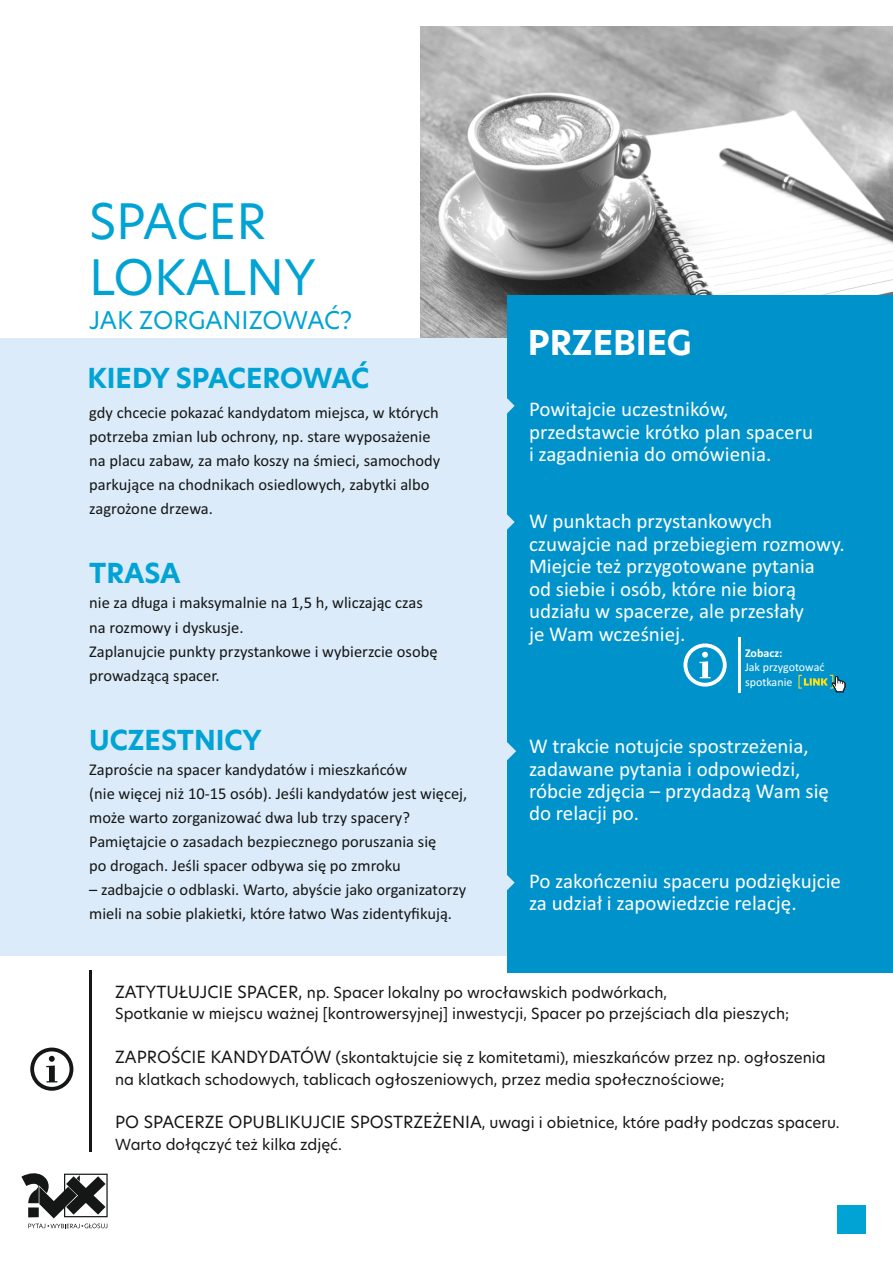
<style>
.page{position:relative;width:893px;height:1263px;background:#fff}
.page>*{position:absolute;margin:0;border:0;box-sizing:border-box;transform-origin:0 0}
.t1{font:48px/55.3px "Hero New";color:#00a3d4}
.t2{font:700 33.6px "Hero New";color:#fff}
.t3{font:700 27px "Hero New";color:#00a3d4}
.t4{font:24px "Hero New";letter-spacing:-.01em;color:#00a3d4}
.t5{font:21px/22.5px "Calibri";color:#fff}
.t6{font:16.5px/24.2px "Calibri";color:#151616}
.t7{font:15px/21.5px "Hero New";color:#151616}
.t8{font:12px/14.7px "Calibri";color:#fff}
.t9{font:700 12px "Calibri";color:#fff}
.s1{font-size:16.5px}
</style>
<div class="page">
<img style="left:420px;top:26px;width:472px;height:313px">
<div style="left:0;top:339px;width:892px;height:617px;background:#dbebf9"></div>
<div style="left:507px;top:295px;width:385px;height:677px;background:#0093cb"></div>
<svg style="left:507px;top:398px;width:8px;height:16px"></svg>
<svg style="left:507px;top:514px;width:8px;height:16px"></svg>
<svg style="left:507px;top:742px;width:9px;height:19px"></svg>
<svg style="left:507px;top:875px;width:8px;height:15px"></svg>
<hr style="left:739px;top:637px;width:2px;height:56px;background:#fff">
<svg style="left:683px;top:643px;width:44px;height:44px"></svg>
<svg style="left:798px;top:675px;width:48px;height:18px"></svg>
<hr style="left:90px;top:970px;width:2px;height:182px;background:#151616">
<svg style="left:30px;top:1047px;width:43px;height:44px"></svg>
<div style="left:837px;top:1205px;width:29px;height:28px;background:#00a3d4"></div>
<svg style="left:21px;top:1173px;width:87px;height:55px"></svg>
<h1 class="t1" style="left:89px;top:197px;width:228px">SPACER<br>LOKALNY</h1>
<h3 class="t4" style="left:89px;top:310px;width:265px">JAK ZORGANIZOWAĆ?</h3>
<h3 class="t3" style="left:88px;top:367px;width:283px">KIEDY SPACEROWAĆ</h3>
<p class="t6" style="left:89px;top:401px;width:353px">gdy chcecie pokazać kandydatom miejsca, w których potrzeba zmian lub ochrony, np. stare wyposażenie na placu zabaw, za mało koszy na śmieci, samochody parkujące na chodnikach osiedlowych, zabytki albo zagrożone drzewa.</p>
<h3 class="t3" style="left:89px;top:562px;width:93px">TRASA</h3>
<p class="t6" style="left:89px;top:592px;width:350px">nie za długa i maksymalnie na 1,5 h, wliczając czas na rozmowy i dyskusje.<br>Zaplanujcie punkty przystankowe i wybierzcie osobę prowadzącą spacer.</p>
<h3 class="t3" style="left:89px;top:728px;width:174px">UCZESTNICY</h3>
<p class="t6" style="left:89px;top:758px;width:380px">Zaproście na spacer kandydatów i mieszkańców<br>(nie więcej niż 10-15 osób). Jeśli kandydatów jest więcej, może warto zorganizować dwa lub trzy spacery?<br>Pamiętajcie o zasadach bezpiecznego poruszania się<br>po drogach. Jeśli spacer odbywa się po zmroku</p>
<p class="t6" style="left:89px;top:879px;width:379px">– zadbajcie o odblaski. Warto, abyście jako organizatorzy mieli na sobie plakietki, które łatwo Was zidentyfikują.</p>
<h2 class="t2" style="left:528px;top:328px;width:165px">PRZEBIEG</h2>
<p class="t5" style="left:529px;top:400px;width:285px">Powitajcie uczestników, przedstawcie krótko plan spaceru i zagadnienia do omówienia.</p>
<p class="t5" style="left:529px;top:512px;width:317px">W punktach przystankowych czuwajcie nad przebiegiem rozmowy.<br>Miejcie też przygotowane pytania<br>od siebie i osób, które nie biorą udziału w spacerze, ale przesłały<br>je Wam wcześniej.</p>
<p class="t9" style="left:745px;top:647px;width:39px">Zobacz:</p>
<p class="t8" style="left:745px;top:661px;width:81px">Jak przygotować spotkanie</p>
<p class="t5" style="left:529px;top:736px;width:302px">W trakcie notujcie spostrzeżenia, zadawane pytania i odpowiedzi, róbcie zdjęcia – przydadzą Wam się do relacji po.</p>
<p class="t5" style="left:529px;top:871px;width:313px">Po zakończeniu spaceru podziękujcie za udział i zapowiedzcie relację.</p>
<p class="t7" style="left:115px;top:983px;width:676px"><span class="s1">ZATYTUŁUJCIE SPACER,</span> np. Spacer lokalny po wrocławskich podwórkach,<br>Spotkanie w miejscu ważnej [kontrowersyjnej] inwestycji, Spacer po przejściach dla pieszych;</p>
<p class="t7" style="left:115px;top:1048px;width:712px"><span class="s1">ZAPROŚCIE KANDYDATÓW (</span>skontaktujcie się z komitetami), mieszkańców przez np. ogłoszenia na klatkach schodowych, tablicach ogłoszeniowych, przez media społecznościowe;</p>
<p class="t7" style="left:115px;top:1113px;width:726px"><span class="s1">PO SPACERZE OPUBLIKUJCIE SPOSTRZEŻENIA</span>, uwagi i obietnice, które padły podczas spaceru.<br>Warto dołączyć też kilka zdjęć.</p>
</div>
